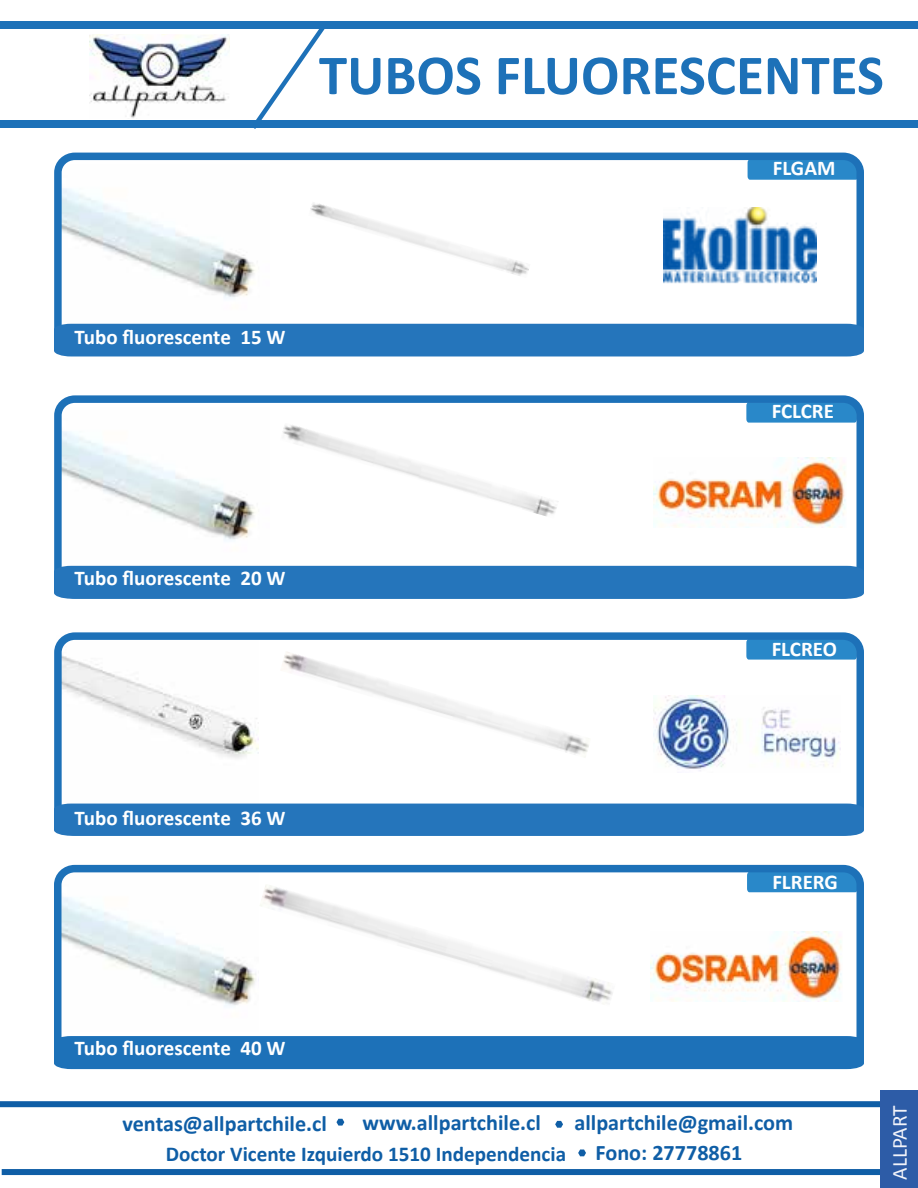
<style>
.page{position:relative;width:918px;height:1188px;background:#fff}
.page>*{position:absolute;margin:0;border:0;box-sizing:border-box;transform-origin:0 0}
.t1{font:700 57px "Calibri";color:#1d71b8}
.t2{font:700 22.2px "Calibri";color:#0f5ea6}
.t3{font:21.45px "Calibri";color:#f1f3fa}
.t4{font:700 21.15px "Calibri";color:#0f5ea6}
.t5{font:700 21px "Calibri";color:#fff}
</style>
<div class="page">
<div style="left:2px;top:1169px;width:916px;height:6px;background:#0f5ea6"></div>
<div style="left:0;top:1101px;width:918px;height:6px;background:#0f5ea6"></div>
<div style="left:0;top:22px;width:918px;height:7px;background:#1d71b8"></div>
<svg style="left:336px;top:1119px;width:8px;height:7px"></svg>
<svg style="left:555px;top:1121px;width:8px;height:7px"></svg>
<svg style="left:578px;top:1150px;width:8px;height:6px"></svg>
<img style="left:90px;top:34px;width:140px;height:84px">
<div style="left:0;top:121px;width:918px;height:7px;background:#1d71b8"></div>
<svg style="left:247px;top:21px;width:82px;height:108px"></svg>
<div style="left:880px;top:1091px;width:38px;height:97px;background:#2d5ca7"></div>
<img style="left:63px;top:641px;width:196px;height:163px">
<img style="left:63px;top:407px;width:206px;height:159px">
<img style="left:63px;top:874px;width:193px;height:132px">
<img style="left:63px;top:165px;width:192px;height:133px">
<div style="left:746px;top:404px;width:109px;height:19px;background:#2988c9"></div>
<div style="left:746px;top:641px;width:109px;height:19px;background:#2988c9"></div>
<div style="left:747px;top:874px;width:108px;height:18px;background:#2988c9"></div>
<div style="left:748px;top:162px;width:107px;height:18px;background:#2988c9"></div>
<div style="left:54px;top:153px;width:810px;height:203px;border:8px solid #1d71b8;border-radius:17px"></div>
<div style="left:54px;top:324px;width:810px;height:32px;background:#2575bb"></div>
<div style="left:54px;top:395px;width:810px;height:204px;border:8px solid #1d71b8;border-radius:17px"></div>
<div style="left:54px;top:566px;width:810px;height:33px;background:#2575bb"></div>
<div style="left:54px;top:632px;width:810px;height:204px;border:8px solid #1d71b8;border-radius:17px"></div>
<div style="left:54px;top:804px;width:810px;height:32px;background:#2575bb"></div>
<div style="left:54px;top:865px;width:810px;height:203px;border:8px solid #1d71b8;border-radius:17px"></div>
<div style="left:54px;top:1036px;width:810px;height:33px;background:#1d71b8"></div>
<img style="left:654px;top:695px;width:186px;height:76px">
<img style="left:310px;top:203px;width:219px;height:73px">
<img style="left:283px;top:425px;width:275px;height:91px">
<img style="left:282px;top:652px;width:307px;height:105px">
<img style="left:260px;top:885px;width:353px;height:119px">
<img style="left:654px;top:458px;width:192px;height:69px">
<img style="left:650px;top:932px;width:192px;height:69px">
<img style="left:663px;top:208px;width:154px;height:76px">
<h1 class="t1" style="left:319px;top:39px;width:567px">TUBOS FLUORESCENTES</h1>
<p class="t5" style="left:75px;top:324px;width:212px">Tubo fluorescente 15 W</p>
<p class="t5" style="left:75px;top:565px;width:212px">Tubo fluorescente 20 W</p>
<p class="t5" style="left:75px;top:805px;width:212px">Tubo fluorescente 36 W</p>
<p class="t5" style="left:75px;top:1035px;width:212px">Tubo fluorescente 40 W</p>
<p class="t5" style="left:773px;top:155px;width:64px">FLGAM</p>
<p class="t5" style="left:772px;top:398px;width:64px">FCLCRE</p>
<p class="t5" style="left:772px;top:636px;width:67px">FLCREO</p>
<p class="t5" style="left:772px;top:868px;width:67px">FLRERG</p>
<p class="t2" style="left:123px;top:1109px;width:206px">ventas@allpartchile.cl</p>
<p class="t2" style="left:362px;top:1108px;width:180px">www.allpartchile.cl</p>
<p class="t2" style="left:575px;top:1108px;width:220px">allpartchile@gmail.com</p>
<p class="t3" style="left:886px;top:1180px;width:76px;rotate:-90deg">ALLPART</p>
<p class="t4" style="left:166px;top:1140px;width:402px">Doctor Vicente Izquierdo 1510 Independencia</p>
<p class="t2" style="left:595px;top:1138px;width:148px">Fono: 27778861</p>
</div>
